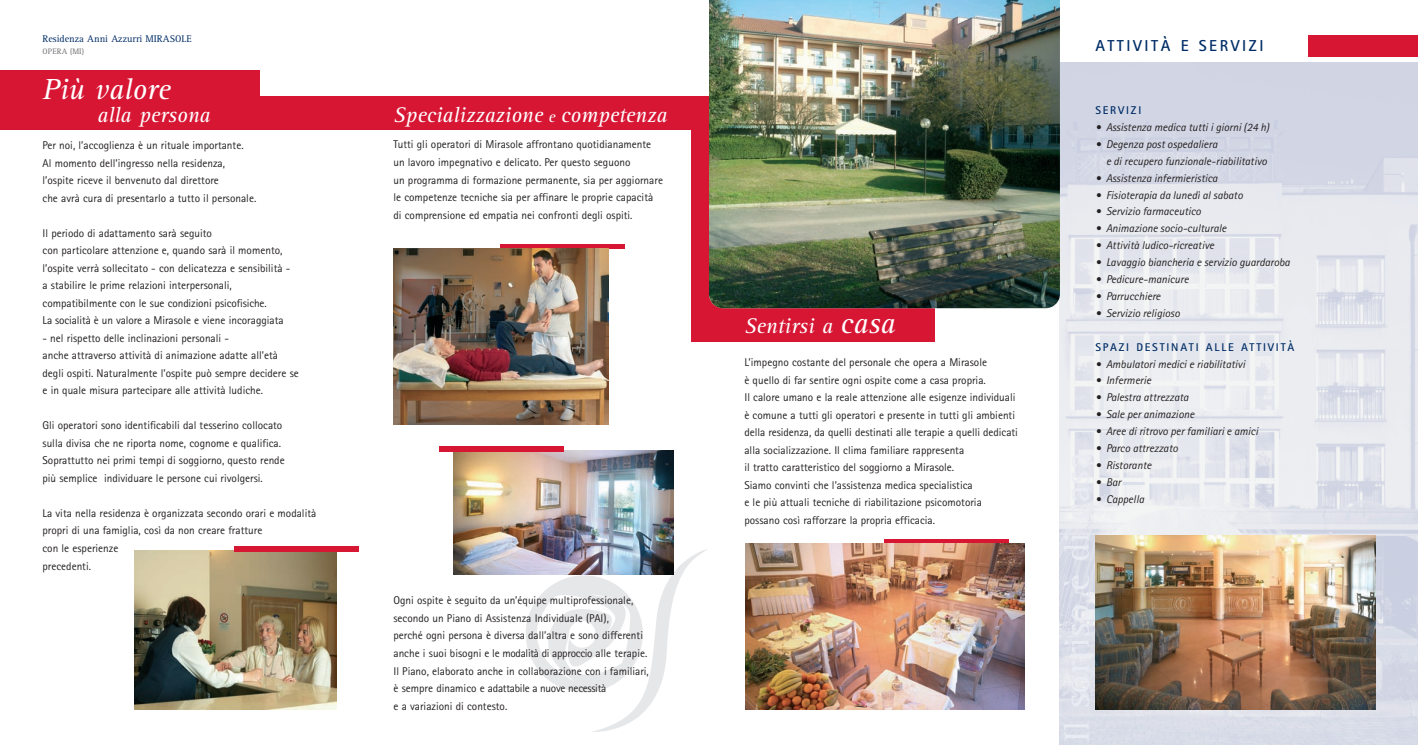
<style>
.page{position:relative;width:1418px;height:745px;background:#fff}
.page>*{position:absolute;margin:0;border:0;box-sizing:border-box;transform-origin:0 0}
.t1{font:italic 30px "Rotis Serif";color:#fff}
.t2{font:italic 21.88px "Rotis Serif";color:#fff}
.t3{font:700 15.88px "Rotis Sans Serif";letter-spacing:.16em;color:#002d66}
.t4{font:11.25px/17.5px "Rotis Sans Serif";color:#231f20}
.t5{font:italic 11.25px/16.9px "Rotis Sans Serif";color:#231f20}
.t6{font:700 11.25px "Rotis Sans Serif";letter-spacing:.16em;color:#002d66}
.t7{font:10px "Rotis Serif";color:#002d66}
.t8{font:8.12px "Rotis Serif";letter-spacing:.01em;color:#6c6d70}
.s1{font-size:16.25px}
.s2{font-size:30px}
</style>
<div class="page">
<img style="left:0;top:0;width:1417px;height:744px">
<p class="t7" style="left:43px;top:35px;width:151px">Residenza Anni Azzurri MIRASOLE</p>
<p class="t8" style="left:43px;top:48px;width:43px">OPERA (MI)</p>
<h1 class="t1" style="left:43px;top:78px;width:130px">Più valore</h1>
<h2 class="t2" style="left:97px;top:107px;width:114px">alla persona</h2>
<p class="t4" style="left:43px;top:137px;width:215px">Per noi, l’accoglienza è un rituale importante.<br>Al momento dell’ingresso nella residenza, l’ospite riceve il benvenuto dal direttore<br>che avrà cura di presentarlo a tutto il personale.</p>
<p class="t4" style="left:43px;top:225px;width:249px">Il periodo di adattamento sarà seguito<br>con particolare attenzione e, quando sarà il momento, l’ospite verrà sollecitato - con delicatezza e sensibilità - a stabilire le prime relazioni interpersonali, compatibilmente con le sue condizioni psicofisiche.<br>La socialità è un valore a Mirasole e viene incoraggiata</p>
<p class="t4" style="left:43px;top:330px;width:258px">- nel rispetto delle inclinazioni personali -<br>anche attraverso attività di animazione adatte all’età degli ospiti. Naturalmente l’ospite può sempre decidere se e in quale misura partecipare alle attività ludiche.</p>
<p class="t4" style="left:43px;top:417px;width:244px">Gli operatori sono identificabili dal tesserino collocato sulla divisa che ne riporta nome, cognome e qualifica.<br>Soprattutto nei primi tempi di soggiorno, questo rende più semplice individuare le persone cui rivolgersi.</p>
<p class="t4" style="left:43px;top:505px;width:275px">La vita nella residenza è organizzata secondo orari e modalità propri di una famiglia, così da non creare fratture<br>con le esperienze<br>precedenti.</p>
<h2 class="t2" style="left:393px;top:106px;width:275px">Specializzazione <span class="s1">e</span> competenza</h2>
<p class="t4" style="left:393px;top:137px;width:271px">Tutti gli operatori di Mirasole affrontano quotidianamente un lavoro impegnativo e delicato. Per questo seguono<br>un programma di formazione permanente, sia per aggiornare le competenze tecniche sia per affinare le proprie capacità di comprensione ed empatia nei confronti degli ospiti.</p>
<p class="t4" style="left:393px;top:592px;width:257px">Ogni ospite è seguito da un’équipe multiprofessionale, secondo un Piano di Assistenza Individuale (PAI),<br>perché ogni persona è diversa dall’altra e sono differenti anche i suoi bisogni e le modalità di approccio alle terapie.<br>Il Piano, elaborato anche in collaborazione con i familiari, è sempre dinamico e adattabile a nuove necessità<br>e a variazioni di contesto.</p>
<h2 class="t2" style="left:744px;top:317px;width:153px">Sentirsi a <span class="s2">casa</span></h2>
<p class="t4" style="left:744px;top:354px;width:275px">L’impegno costante del personale che opera a Mirasole<br>è quello di far sentire ogni ospite come a casa propria.<br>Il calore umano e la reale attenzione alle esigenze individuali è comune a tutti gli operatori e presente in tutti gli ambienti della residenza, da quelli destinati alle terapie a quelli dedicati alla socializzazione. Il clima familiare rappresenta<br>il tratto caratteristico del soggiorno a Mirasole.<br>Siamo convinti che l’assistenza medica specialistica<br>e le più attuali tecniche di riabilitazione psicomotoria possano così rafforzare la propria efficacia.</p>
<h3 class="t3" style="left:1095px;top:40px;width:169px">ATTIVITÀ E SERVIZI</h3>
<p class="t6" style="left:1095px;top:106px;width:47px">SERVIZI</p>
<p class="t5" style="left:1095px;top:120px;width:175px">• Assistenza medica tutti i giorni (24 h)</p>
<p class="t5" style="left:1106px;top:137px;width:162px;text-indent:-11px">• Degenza post ospedaliera<br>e di recupero funzionale-riabilitativo</p>
<p class="t5" style="left:1095px;top:170px;width:124px">• Assistenza infermieristica</p>
<p class="t5" style="left:1095px;top:187px;width:149px">• Fisioterapia da lunedì al sabato</p>
<p class="t5" style="left:1095px;top:204px;width:107px">• Servizio farmaceutico</p>
<p class="t5" style="left:1095px;top:221px;width:133px">• Animazione socio-culturale</p>
<p class="t5" style="left:1095px;top:238px;width:120px">• Attività ludico-ricreative</p>
<p class="t5" style="left:1095px;top:255px;width:196px">• Lavaggio biancheria e servizio guardaroba</p>
<p class="t5" style="left:1095px;top:272px;width:95px">• Pedicure-manicure</p>
<p class="t5" style="left:1095px;top:288px;width:67px">• Parrucchiere</p>
<p class="t5" style="left:1095px;top:305px;width:86px">• Servizio religioso</p>
<p class="t6" style="left:1095px;top:342px;width:200px">SPAZI DESTINATI ALLE ATTIVITÀ</p>
<p class="t5" style="left:1095px;top:356px;width:151px">• Ambulatori medici e riabilitativi</p>
<p class="t5" style="left:1095px;top:373px;width:57px">• Infermerie</p>
<p class="t5" style="left:1095px;top:390px;width:95px">• Palestra attrezzata</p>
<p class="t5" style="left:1095px;top:407px;width:100px">• Sale per animazione</p>
<p class="t5" style="left:1095px;top:423px;width:164px">• Aree di ritrovo per familiari e amici</p>
<p class="t5" style="left:1095px;top:440px;width:84px">• Parco attrezzato</p>
<p class="t5" style="left:1095px;top:457px;width:58px">• Ristorante</p>
<p class="t5" style="left:1095px;top:474px;width:27px">• Bar</p>
<p class="t5" style="left:1095px;top:491px;width:50px">• Cappella</p>
</div>
